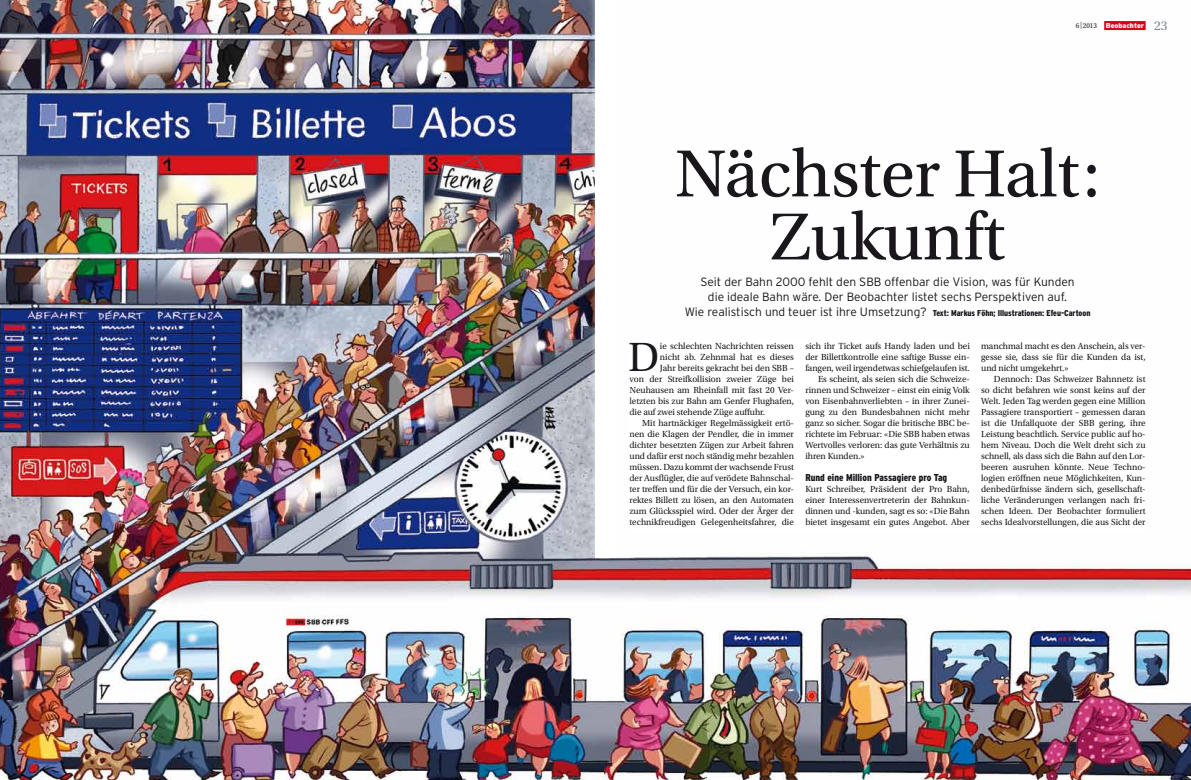
<style>
.page{position:relative;width:1191px;height:780px;background:#fff}
.page>*{position:absolute;margin:0;border:0;box-sizing:border-box;transform-origin:0 0}
.t1{font:70px/63px "Utopia Std";letter-spacing:-.005em;color:#1a171c;text-align:center}
.t2{font:43px "Utopia Std";color:#1a171c}
.t3{font:300 12px/15px "Interstate";color:#1a171c;text-align:center}
.t4{font:900 condensed 10px "Interstate";color:#1a171c}
.t5{font:9.3px/11px "Utopia Std";letter-spacing:-.005em;color:#1a171c;text-align:justify}
.t6{font:900 condensed 8.5px "Interstate";color:#1a171c}
.t7{font:900 7px "Interstate";letter-spacing:-.01em;color:#fff}
.s1{font-family:"Utopia Std";font-weight:400;font-size:7.5px;color:#1a171c}
.s2{font-family:"Utopia Std";font-weight:400;font-size:13.5px;color:#748c90}
.s3{font-weight:300;font-stretch:normal;font-size:12px}
</style>
<div class="page">
<img style="left:0;top:0;width:1191px;height:780px">
<div style="left:629px;top:340px;width:516px;height:193px;background:#fff"></div>
<div style="left:591px;top:0;width:42px;height:559px;background:#fff;opacity:.75"></div>
<div style="left:595px;top:0;width:31px;height:546px;background:#fff"></div>
<div style="left:1104px;top:21px;width:41px;height:9px;background:#db001a"></div>
<div style="left:595px;top:0;width:21px;height:558px;background:#fff"></div>
<p class="t7" style="left:1076px;top:22px;width:93px"><span class="s1">6|2013</span> Beobachter <span class="s2">23</span></p>
<h1 class="t1" style="left:675px;top:143px;width:427px">Nächster Halt:<br>Zukunft</h1>
<p class="t3" style="left:700px;top:274px;width:376px">Seit der Bahn 2000 fehlt den SBB offenbar die Vision, was für Kunden die ideale Bahn wäre. Der Beobachter listet sechs Perspektiven auf.</p>
<p class="t6" style="left:684px;top:308px;width:407px"><span class="s3">Wie realistisch und teuer ist ihre Umsetzung?</span> Text: Markus Föhn; Illustrationen: Efeu-Cartoon</p>
<h2 class="t2" style="left:628px;top:334px;width:33px">D</h2>
<p class="t5" style="left:660px;top:341px;width:135px">ie schlechten Nachrichten reissen</p>
<p class="t5" style="left:660px;top:352px;width:135px">nicht ab. Zehnmal hat es dieses</p>
<p class="t5" style="left:660px;top:363px;width:135px">Jahr bereits gekracht bei den SBB –</p>
<p class="t5" style="left:629px;top:374px;width:166px">von der Streifkollision zweier Züge bei</p>
<p class="t5" style="left:629px;top:385px;width:166px">Neuhausen am Rheinfall mit fast 20 Ver-</p>
<p class="t5" style="left:629px;top:396px;width:166px">letzten bis zur Bahn am Genfer Flughafen,</p>
<p class="t5" style="left:629px;top:407px;width:137px">die auf zwei stehende Züge auffuhr.</p>
<p class="t5" style="left:642px;top:418px;width:153px">Mit hartnäckiger Regelmässigkeit ertö-</p>
<p class="t5" style="left:629px;top:429px;width:166px">nen die Klagen der Pendler, die in immer</p>
<p class="t5" style="left:629px;top:440px;width:166px">dichter besetzten Zügen zur Arbeit fahren</p>
<p class="t5" style="left:629px;top:451px;width:166px">und dafür erst noch ständig mehr bezahlen</p>
<p class="t5" style="left:629px;top:462px;width:166px">müssen. Dazu kommt der wachsende Frust</p>
<p class="t5" style="left:629px;top:473px;width:166px">der Ausflügler, die auf verödete Bahnschal-</p>
<p class="t5" style="left:629px;top:484px;width:166px">ter treffen und für die der Versuch, ein kor-</p>
<p class="t5" style="left:629px;top:495px;width:166px">rektes Billett zu lösen, an den Automaten</p>
<p class="t5" style="left:629px;top:506px;width:166px">zum Glücksspiel wird. Oder der Ärger der</p>
<p class="t5" style="left:629px;top:517px;width:166px">technikfreudigen Gelegenheitsfahrer, die</p>
<p class="t5" style="left:805px;top:341px;width:166px">sich ihr Ticket aufs Handy laden und bei</p>
<p class="t5" style="left:805px;top:352px;width:166px">der Billettkontrolle eine saftige Busse ein-</p>
<p class="t5" style="left:805px;top:363px;width:166px">fangen, weil irgendetwas schiefgelaufen ist.</p>
<p class="t5" style="left:818px;top:374px;width:153px">Es scheint, als seien sich die Schweize-</p>
<p class="t5" style="left:805px;top:385px;width:166px">rinnen und Schweizer – einst ein einig Volk</p>
<p class="t5" style="left:805px;top:396px;width:166px">von Eisenbahnverliebten – in ihrer Zunei-</p>
<p class="t5" style="left:805px;top:407px;width:166px">gung zu den Bundesbahnen nicht mehr</p>
<p class="t5" style="left:805px;top:418px;width:166px">ganz so sicher. Sogar die britische BBC be-</p>
<p class="t5" style="left:805px;top:429px;width:166px">richtete im Februar: «Die SBB haben etwas</p>
<p class="t5" style="left:805px;top:440px;width:166px">Wertvolles verloren: das gute Verhältnis zu</p>
<p class="t5" style="left:805px;top:451px;width:61px">ihren Kunden.»</p>
<p class="t4" style="left:805px;top:472px;width:143px">Rund eine Million Passagiere pro Tag</p>
<p class="t5" style="left:805px;top:484px;width:166px">Kurt Schreiber, Präsident der Pro Bahn, einer Interessenvertreterin der Bahnkun&shy;dinnen und -kunden, sagt es so: «Die Bahn bietet insgesamt ein gutes Angebot. Aber</p>
<p class="t5" style="left:981px;top:341px;width:166px">manchmal macht es den Anschein, als ver&shy;gesse sie, dass sie für die Kunden da ist, und nicht umgekehrt.»</p>
<p class="t5" style="left:981px;top:374px;width:166px;text-align:left;text-indent:13px">Dennoch: Das Schweizer Bahnnetz ist so dicht befahren wie sonst keins auf der Welt. Jeden Tag werden gegen eine Million Passagiere transportiert – gemessen daran ist die Unfallquote der SBB gering, ihre Leistung beachtlich. Service public auf ho&shy;hem Niveau. Doch die Welt dreht sich zu schnell, als dass sich die Bahn auf den Lor&shy;beeren ausruhen könnte. Neue Techno&shy;logien eröffnen neue Möglichkeiten, Kun&shy;denbedürfnisse ändern sich, gesellschaft&shy;liche Veränderungen verlangen nach fri&shy;schen Ideen. Der Beobachter formuliert sechs Idealvorstellungen, die aus Sicht der</p>
</div>
